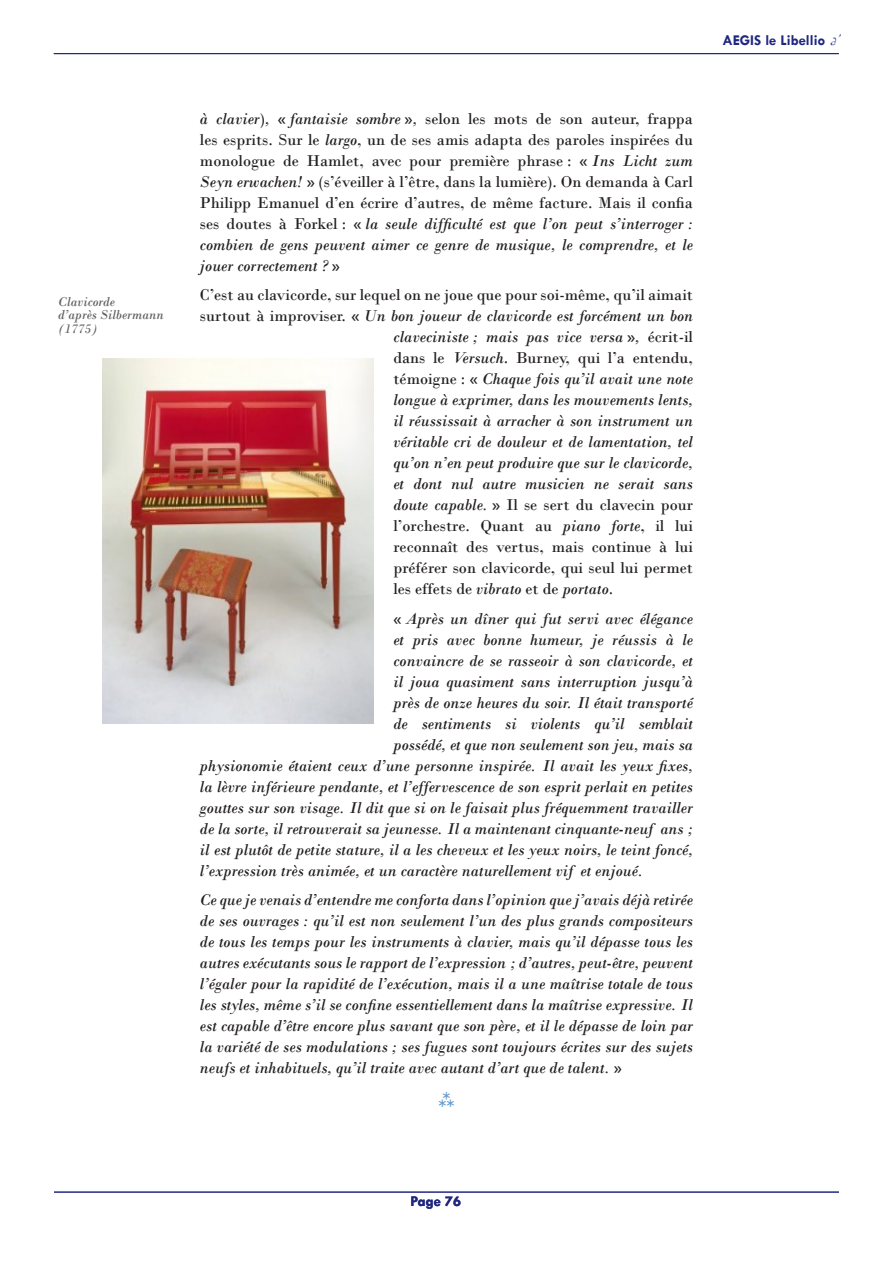
<style>
.page{position:relative;width:893px;height:1263px;background:#fff}
.page>*{position:absolute;margin:0;border:0;box-sizing:border-box;transform-origin:0 0}
.Divagation_-_Texte_é{font:italic 16.5px/21px "Bodoni";color:#231f20;text-align:justify}
.Divagation_-_Texte_é-2{font:16.5px/21px "Bodoni";color:#231f20;text-align:justify}
.t1{font:700 15px "Tw Cen";color:#202780}
.Article_-_Légendes_p{font:italic 13.5px "Bodoni";color:#5f5f5f}
.s1{font-style:italic}
.s2{font-style:normal}
.s3{font-family:"French Script";font-weight:400;font-style:italic;font-size:16.5px}
</style>
<div class="page">
<hr style="left:54px;top:1192px;width:785px;height:1px;background:#202780">
<hr style="left:54px;top:53px;width:785px;height:1px;background:#202780">
<img style="left:102px;top:359px;width:271px;height:364px">
<p class="Article_-_Légendes_p" style="left:58px;top:293px;width:58px">Clavicorde</p>
<p class="Article_-_Légendes_p" style="left:58px;top:307px;width:107px">d’après Silbermann</p>
<p class="Article_-_Légendes_p" style="left:58px;top:320px;width:41px">(1775)</p>
<p class="Divagation_-_Texte_é-2" style="left:200px;top:108px;width:494px"><span class="s1">à clavier</span>)<span class="s1">,</span> « <span class="s1">fantaisie sombre</span> »<span class="s1">,</span> selon les mots de son auteur, frappa les esprits. Sur le <span class="s1">largo</span>, un de ses amis adapta des paroles inspirées du monologue de Hamlet, avec pour première phrase : « <span class="s1">Ins Licht zum Seyn erwachen!</span> » (s’éveiller à l’être, dans la lumière). On demanda à Carl Philipp Emanuel d’en écrire d’autres, de même facture. Mais il confia ses doutes à Forkel : « <span class="s1">la seule difficulté est que l’on peut s’interroger : combien de gens peuvent aimer ce genre de musique, le comprendre, et le jouer correctement ?</span> »</p>
<p class="Divagation_-_Texte_é-2" style="left:200px;top:284px;width:494px">C’est au clavicorde, sur lequel on ne joue que pour soi-même, qu’il aimait</p>
<p class="Divagation_-_Texte_é" style="left:200px;top:305px;width:494px"><span class="s2">surtout à improviser. «</span> Un bon joueur de clavicorde est forcément un bon</p>
<p class="Divagation_-_Texte_é" style="left:393px;top:326px;width:301px">claveciniste ; mais pas vice versa <span class="s2">»</span>, <span class="s2">écrit-il</span></p>
<p class="Divagation_-_Texte_é-2" style="left:393px;top:347px;width:301px">dans le <span class="s1">Versuch</span>. Burney, qui l’a entendu,</p>
<p class="Divagation_-_Texte_é" style="left:393px;top:368px;width:301px"><span class="s2">témoigne : «</span> Chaque fois qu’il avait une note</p>
<p class="Divagation_-_Texte_é" style="left:393px;top:389px;width:301px">longue à exprimer, dans les mouvements lents,</p>
<p class="Divagation_-_Texte_é" style="left:393px;top:410px;width:301px">il réussissait à arracher à son instrument un</p>
<p class="Divagation_-_Texte_é" style="left:393px;top:431px;width:301px">véritable cri de douleur et de lamentation, tel</p>
<p class="Divagation_-_Texte_é" style="left:393px;top:452px;width:301px">qu’on n’en peut produire que sur le clavicorde,</p>
<p class="Divagation_-_Texte_é" style="left:393px;top:473px;width:301px">et dont nul autre musicien ne serait sans</p>
<p class="Divagation_-_Texte_é-2" style="left:393px;top:494px;width:301px"><span class="s1">doute capable.</span> » Il se sert du clavecin pour</p>
<p class="Divagation_-_Texte_é-2" style="left:393px;top:515px;width:301px">l’orchestre. Quant au <span class="s1">piano forte</span>, il lui</p>
<p class="Divagation_-_Texte_é-2" style="left:393px;top:536px;width:301px">reconnaît des vertus, mais continue à lui</p>
<p class="Divagation_-_Texte_é-2" style="left:393px;top:557px;width:301px">préférer son clavicorde, qui seul lui permet</p>
<p class="Divagation_-_Texte_é-2" style="left:393px;top:578px;width:221px">les effets de <span class="s1">vibrato</span> et de <span class="s1">portato</span>.</p>
<p class="Divagation_-_Texte_é" style="left:393px;top:608px;width:301px"><span class="s2">«</span> Après un dîner qui fut servi avec élégance</p>
<p class="Divagation_-_Texte_é" style="left:393px;top:629px;width:301px">et pris avec bonne humeur, je réussis à le</p>
<p class="Divagation_-_Texte_é" style="left:393px;top:650px;width:301px">convaincre de se rasseoir à son clavicorde, et</p>
<p class="Divagation_-_Texte_é" style="left:393px;top:671px;width:301px">il joua quasiment sans interruption jusqu’à</p>
<p class="Divagation_-_Texte_é" style="left:393px;top:692px;width:301px">près de onze heures du soir. Il était transporté</p>
<p class="Divagation_-_Texte_é" style="left:393px;top:713px;width:301px">de sentiments si violents qu’il semblait</p>
<p class="Divagation_-_Texte_é" style="left:393px;top:734px;width:301px">possédé, et que non seulement son jeu, mais sa</p>
<p class="Divagation_-_Texte_é" style="left:200px;top:755px;width:494px">physionomie étaient ceux d’une personne inspirée. Il avait les yeux fixes,</p>
<p class="Divagation_-_Texte_é" style="left:200px;top:776px;width:494px">la lèvre inférieure pendante, et l’effervescence de son esprit perlait en petites</p>
<p class="Divagation_-_Texte_é" style="left:200px;top:797px;width:494px">gouttes sur son visage. Il dit que si on le faisait plus fréquemment travailler</p>
<p class="Divagation_-_Texte_é" style="left:200px;top:818px;width:494px">de la sorte, il retrouverait sa jeunesse. Il a maintenant cinquante-neuf ans ;</p>
<p class="Divagation_-_Texte_é" style="left:200px;top:839px;width:494px">il est plutôt de petite stature, il a les cheveux et les yeux noirs, le teint foncé,</p>
<p class="Divagation_-_Texte_é" style="left:200px;top:860px;width:445px">l’expression très animée, et un caractère naturellement vif et enjoué.</p>
<p class="Divagation_-_Texte_é" style="left:200px;top:889px;width:494px">Ce que je venais d’entendre me conforta dans l’opinion que j’avais déjà retirée de ses ouvrages : qu’il est non seulement l’un des plus grands compositeurs de tous les temps pour les instruments à clavier, mais qu’il dépasse tous les autres exécutants sous le rapport de l’expression ; d’autres, peut-être, peuvent l’égaler pour la rapidité de l’exécution, mais il a une maîtrise totale de tous les styles, même s’il se confine essentiellement dans la maîtrise expressive. Il est capable d’être encore plus savant que son père, et il le dépasse de loin par la variété de ses modulations ; ses fugues sont toujours écrites sur des sujets neufs et inhabituels, qu’il traite avec autant d’art que de talent. <span class="s2">»</span></p>
<p class="t1" style="left:722px;top:31px;width:124px">AEGIS le Libellio <span class="s3">d’</span></p>
<p class="t1" style="left:410px;top:1192px;width:52px">Page 76</p>
</div>
